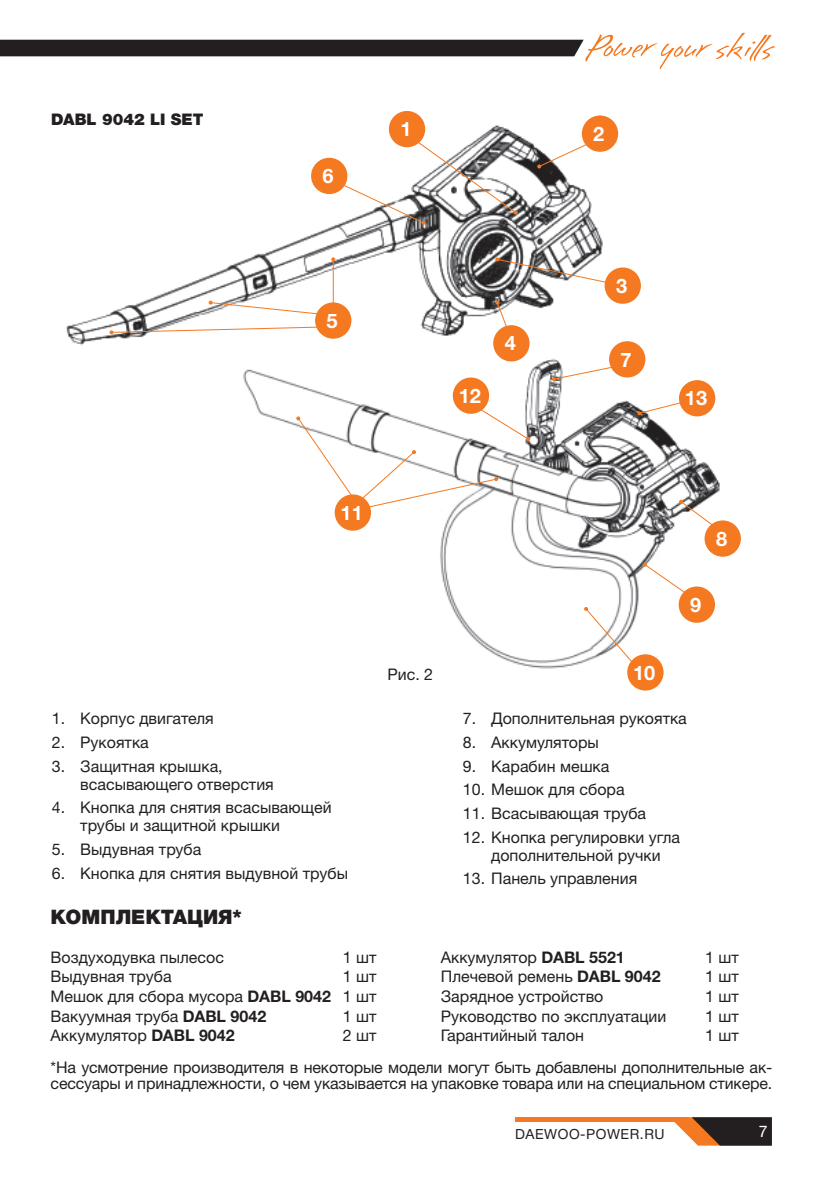
<style>
.page{position:relative;width:840px;height:1191px;background:#fff}
.page>*{position:absolute;margin:0;border:0;box-sizing:border-box;transform-origin:0 0}
.t1{font:700 20px "Helvetica Neue LTW1 G";color:#fff}
.Подзаголовок{font:900 20px "Helvetica Neue LTW1 G";color:#231f20}
.Основной_текст{font:16px/18px "Helvetica Neue LTW1 G";color:#231f20}
.Подзаголовок-2{font:900 16px "Helvetica Neue LTW1 G";color:#231f20}
.t2{font:16px "Helvetica Neue Cyr";color:#fff}
.t3{font:14px "Helvetica 5 Normal";letter-spacing:.04em;color:#231f20}
.s1{font-weight:700}
</style>
<div class="page">
<svg style="left:674px;top:1117px;width:97px;height:28px"></svg>
<svg style="left:0;top:33px;width:774px;height:36px"></svg>
<div style="left:514px;top:1117px;width:174px;height:5px;background:#f47921"></div>
<img style="left:66px;top:111px;width:579px;height:244px">
<img style="left:243px;top:355px;width:498px;height:336px">
<div style="left:608px;top:341px;width:37px;height:36px;background:#f47921;border-radius:50%"></div>
<div style="left:315px;top:302px;width:36px;height:37px;background:#f47921;border-radius:50%"></div>
<div style="left:388px;top:111px;width:37px;height:36px;background:#f47921;border-radius:50%"></div>
<div style="left:704px;top:520px;width:36px;height:37px;background:#f47921;border-radius:50%"></div>
<div style="left:311px;top:158px;width:36px;height:36px;background:#f47921;border-radius:50%"></div>
<div style="left:678px;top:586px;width:36px;height:37px;background:#f47921;border-radius:50%"></div>
<div style="left:627px;top:654px;width:36px;height:36px;background:#f47921;border-radius:50%"></div>
<div style="left:678px;top:380px;width:37px;height:36px;background:#f47921;border-radius:50%"></div>
<div style="left:334px;top:494px;width:37px;height:37px;background:#f47921;border-radius:50%"></div>
<div style="left:452px;top:377px;width:37px;height:37px;background:#f47921;border-radius:50%"></div>
<div style="left:604px;top:267px;width:36px;height:37px;background:#f47921;border-radius:50%"></div>
<svg style="left:495px;top:257px;width:114px;height:27px"></svg>
<svg style="left:495px;top:301px;width:17px;height:33px"></svg>
<svg style="left:678px;top:499px;width:38px;height:29px"></svg>
<svg style="left:642px;top:562px;width:45px;height:33px"></svg>
<svg style="left:551px;top:365px;width:68px;height:16px"></svg>
<svg style="left:109px;top:326px;width:212px;height:8px"></svg>
<svg style="left:583px;top:607px;width:51px;height:57px"></svg>
<svg style="left:637px;top:401px;width:47px;height:14px"></svg>
<svg style="left:338px;top:136px;width:179px;height:89px"></svg>
<div style="left:581px;top:115px;width:36px;height:37px;background:#f47921;border-radius:50%"></div>
<svg style="left:537px;top:141px;width:54px;height:27px"></svg>
<div style="left:493px;top:325px;width:36px;height:36px;background:#f47921;border-radius:50%"></div>
<svg style="left:208px;top:301px;width:115px;height:14px"></svg>
<hr style="left:332px;top:259px;width:1px;height:47px;background:#f47921">
<svg style="left:331px;top:257px;width:4px;height:4px"></svg>
<svg style="left:296px;top:407px;width:234px;height:103px"></svg>
<p class="Подзаголовок-2" style="left:51px;top:109px;width:154px">DABL 9042 LI SET</p>
<p class="t1" style="left:322px;top:164px;width:13px">6</p>
<p class="t1" style="left:326px;top:308px;width:13px">5</p>
<p class="t1" style="left:400px;top:117px;width:13px">1</p>
<p class="t1" style="left:458px;top:383px;width:24px">12</p>
<p class="t1" style="left:504px;top:331px;width:13px">4</p>
<p class="t1" style="left:593px;top:121px;width:13px">2</p>
<p class="t1" style="left:615px;top:273px;width:13px">3</p>
<p class="t1" style="left:620px;top:347px;width:13px">7</p>
<p class="t1" style="left:684px;top:386px;width:24px">13</p>
<p class="t1" style="left:340px;top:500px;width:24px">11</p>
<p class="Основной_текст" style="left:52px;top:709px;width:163px">1. Корпус двигателя</p>
<p class="Основной_текст" style="left:52px;top:733px;width:98px">2. Рукоятка</p>
<p class="Основной_текст" style="left:80px;top:757px;width:195px;text-indent:-28px">3. Защитная крышка, всасывающего отверстия</p>
<p class="Основной_текст" style="left:80px;top:798px;width:253px;text-indent:-28px">4. Кнопка для снятия всасывающей трубы и защитной крышки</p>
<p class="Основной_текст" style="left:52px;top:840px;width:151px">5. Выдувная труба</p>
<p class="Основной_текст" style="left:52px;top:864px;width:297px">6. Кнопка для снятия выдувной трубы</p>
<p class="Основной_текст" style="left:387px;top:665px;width:47px">Рис. 2</p>
<p class="t1" style="left:715px;top:526px;width:13px">8</p>
<p class="t1" style="left:689px;top:592px;width:13px">9</p>
<p class="t1" style="left:632px;top:660px;width:24px">10</p>
<p class="Основной_текст" style="left:462px;top:709px;width:225px">7. Дополнительная рукоятка</p>
<p class="Основной_текст" style="left:462px;top:733px;width:137px">8. Аккумуляторы</p>
<p class="Основной_текст" style="left:462px;top:757px;width:148px">9. Карабин мешка</p>
<p class="Основной_текст" style="left:462px;top:780px;width:163px">10. Мешок для сбора</p>
<p class="Основной_текст" style="left:462px;top:804px;width:185px">11. Всасывающая труба</p>
<p class="Основной_текст" style="left:462px;top:828px;width:218px;text-align:center">12. Кнопка регулировки угла дополнительной ручки</p>
<p class="Основной_текст" style="left:462px;top:869px;width:176px">13. Панель управления</p>
<p class="Подзаголовок" style="left:51px;top:905px;width:193px">КОМПЛЕКТАЦИЯ*</p>
<p class="Основной_текст" style="left:51px;top:947px;width:175px">Воздуходувка пылесос</p>
<p class="Основной_текст" style="left:343px;top:947px;width:35px">1 шт</p>
<p class="Основной_текст" style="left:51px;top:967px;width:123px">Выдувная труба</p>
<p class="Основной_текст" style="left:343px;top:967px;width:35px">1 шт</p>
<p class="Основной_текст" style="left:51px;top:987px;width:327px">Мешок для сбора мусора <span class="s1">DABL 9042</span> 1 шт</p>
<p class="Основной_текст" style="left:51px;top:1006px;width:217px">Вакуумная труба <span class="s1">DABL 9042</span></p>
<p class="Основной_текст" style="left:343px;top:1006px;width:35px">1 шт</p>
<p class="Основной_текст" style="left:51px;top:1026px;width:185px">Аккумулятор <span class="s1">DABL 9042</span></p>
<p class="Основной_текст" style="left:343px;top:1026px;width:35px">2 шт</p>
<p class="Основной_текст" style="left:51px;top:1059px;width:723px;line-height:16px">*На усмотрение производителя в некоторые модели могут быть добавлены дополнительные ак&shy;сессуары и принадлежности, о чем указывается на упаковке товара или на специальном стикере.</p>
<p class="Основной_текст" style="left:440px;top:947px;width:185px">Аккумулятор <span class="s1">DABL 5521</span></p>
<p class="Основной_текст" style="left:704px;top:947px;width:35px">1 шт</p>
<p class="Основной_текст" style="left:440px;top:967px;width:221px">Плечевой ремень <span class="s1">DABL 9042</span></p>
<p class="Основной_текст" style="left:704px;top:967px;width:35px">1 шт</p>
<p class="Основной_текст" style="left:440px;top:987px;width:164px">Зарядное устройство</p>
<p class="Основной_текст" style="left:704px;top:987px;width:35px">1 шт</p>
<p class="Основной_текст" style="left:440px;top:1006px;width:227px">Руководство по эксплуатации</p>
<p class="Основной_текст" style="left:704px;top:1006px;width:35px">1 шт</p>
<p class="Основной_текст" style="left:440px;top:1026px;width:145px">Гарантийный талон</p>
<p class="Основной_текст" style="left:704px;top:1026px;width:35px">1 шт</p>
<p class="t3" style="left:514px;top:1126px;width:151px">DAEWOO-POWER.RU</p>
<p class="t2" style="left:758px;top:1122px;width:10px">7</p>
</div>
